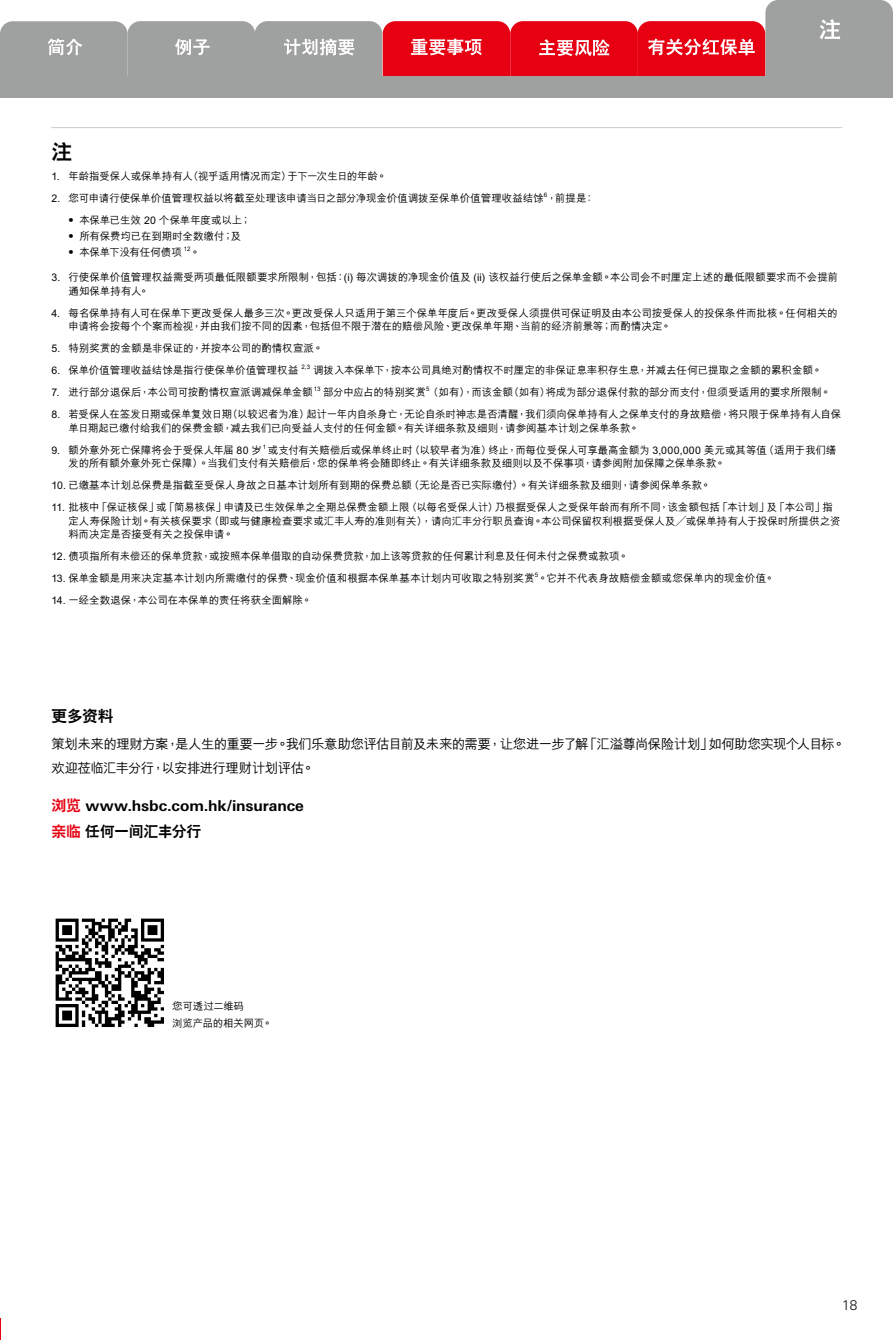
<style>
.page{position:relative;width:893px;height:1340px;background:#fff}
.page>*{position:absolute;margin:0;border:0;box-sizing:border-box;transform-origin:0 0}
.t1{font:800 21px "C Hei 2 HKS";color:#000}
.t2{font:800 15.75px "C Hei 2 HKS";color:#000}
.t3{font:700 15px/26.2px "Univers Nextfor HSBC";letter-spacing:-.005em;color:#000}
.t4{font:500 13.5px/23.7px "M Hei HKS";letter-spacing:-.05em;color:#000}
.t5{font:300 13.5px "Univers Nextfor HSBC";color:#000}
.t6{font:500 10.5px/13.5px "M Hei HKS";letter-spacing:-.01em;color:#000}
.t7{font:500 10.5px/17px "M Hei HKS";letter-spacing:-.03em;color:#000}
.t8{font:500 6.15px "M Hei HKS";color:#000}
.s1{font-family:"C Hei 2 HKS";font-weight:800;color:#e60012}
.s2{font-family:"C Hei 2 HKS";font-weight:800}
</style>
<div class="page">
<svg style="left:0;top:1318px;width:1px;height:21px"></svg>
<hr style="left:51px;top:127px;width:791px;height:1px;background:#c9caca">
<img style="left:55px;top:918px;width:109px;height:109px">
<svg style="left:0;top:0;width:893px;height:98px"></svg>
<p class="t1" style="left:51px;top:138px;width:22px">註</p>
<p class="t6" style="left:51px;top:169px;width:337px">1. 年齡指受保人或保單持有人（視乎適用情況而定）於下一次生日的年齡。</p>
<p class="t6" style="left:51px;top:191px;width:545px">2. 您可申請行使保單價值管理權益以將截至處理該申請當日之部分淨現金價值調撥至保單價值管理收益結餘，前提是：</p>
<p class="t8" style="left:544px;top:190px;width:5px">6</p>
<p class="t6" style="left:66px;top:211px;width:187px;line-height:16px">‧ 本保單已生效 20 個保單年度或以上；‧ 所有保費均已在到期時全數繳付；及‧ 本保單下沒有任何債項</p>
<p class="t8" style="left:184px;top:244px;width:8px">12</p>
<p class="t6" style="left:190px;top:245px;width:12px">。</p>
<p class="t6" style="left:68px;top:270px;width:771px;text-indent:-17px">3. 行使保單價值管理權益需受兩項最低限額要求所限制，包括：(i) 每次調撥的淨現金價值及 (ii) 該權益行使後之保單金額。本公司會不時釐定上述的最低限額要求而不會提前通知保單持有人。</p>
<p class="t6" style="left:68px;top:305px;width:771px;text-indent:-17px">4. 每名保單持有人可在保單下更改受保人最多三次。更改受保人只適用於第三個保單年度後。更改受保人須提供可保證明及由本公司按受保人的投保條件而批核。任何相關的申請將會按每個個案而檢視，並由我們按不同的因素，包括但不限於潛在的賠償風險、更改保單年期、當前的經濟前景等；而酌情決定。</p>
<p class="t6" style="left:51px;top:341px;width:273px">5. 特別獎賞的金額是非保證的，並按本公司的酌情權宣派。</p>
<p class="t6" style="left:51px;top:363px;width:249px">6. 保單價值管理收益結餘是指行使保單價值管理權益</p>
<p class="t8" style="left:301px;top:362px;width:10px">2,3</p>
<p class="t6" style="left:313px;top:363px;width:511px">調撥入本保單下，按本公司具絕對酌情權不時釐定的非保證息率積存生息，並減去任何已提取之金額的累積金額。</p>
<p class="t6" style="left:51px;top:385px;width:263px">7. 進行部分退保後，本公司可按酌情權宣派調減保單金額</p>
<p class="t8" style="left:314px;top:384px;width:8px">13</p>
<p class="t6" style="left:323px;top:385px;width:509px">部分中應佔的特別獎賞（如有），而該金額（如有）將成為部分退保付款的部分而支付，但須受適用的要求所限制。</p>
<p class="t8" style="left:426px;top:384px;width:5px">5</p>
<p class="t6" style="left:68px;top:407px;width:774px;text-indent:-17px">8. 若受保人在簽發日期或保單復效日期（以較遲者為準）起計一年內自殺身亡，無論自殺時神志是否清醒，我們須向保單持有人之保單支付的身故賠償，將只限於保單持有人自保單日期起已繳付給我們的保費金額，減去我們已向受益人支付的任何金額。有關詳細條款及細則，請參閱基本計劃之保單條款。</p>
<p class="t6" style="left:51px;top:442px;width:212px">9. 額外意外死亡保障將會於受保人年屆 80 歲</p>
<p class="t8" style="left:263px;top:442px;width:5px">1</p>
<p class="t6" style="left:68px;top:442px;width:769px;text-indent:200px">或支付有關賠償後或保單終止時（以較早者為準）終止，而每位受保人可享最高金額為 3,000,000 美元或其等值（適用於我們繕發的所有額外意外死亡保障）。當我們支付有關賠償後，您的保單將會隨即終止。有關詳細條款及細則以及不保事項，請參閱附加保障之保單條款。</p>
<p class="t6" style="left:51px;top:478px;width:661px">10. 已繳基本計劃總保費是指截至受保人身故之日基本計劃所有到期的保費總額（無論是否已實際繳付）。有關詳細條款及細則，請參閱保單條款。</p>
<p class="t6" style="left:68px;top:500px;width:774px;text-indent:-17px">11. 批核中「保證核保」或「簡易核保」申請及已生效保單之全期總保費金額上限（以每名受保人計）乃根據受保人之受保年齡而有所不同，該金額包括「本計劃」及「本公司」指定人壽保險計劃。有關核保要求（即或與健康檢查要求或滙豐人壽的準則有關），請向滙豐分行職員查詢。本公司保留權利根據受保人及╱或保單持有人於投保時所提供之資料而決定是否接受有關之投保申請。</p>
<p class="t6" style="left:51px;top:549px;width:579px">12. 債項指所有未償還的保單貸款，或按照本保單借取的自動保費貸款，加上該等貸款的任何累計利息及任何未付之保費或款項。</p>
<p class="t6" style="left:51px;top:571px;width:725px">13. 保單金額是用來決定基本計劃內所需繳付的保費、現金價值和根據本保單基本計劃內可收取之特別獎賞。它並不代表身故賠償金額或您保單內的現金價值。</p>
<p class="t8" style="left:535px;top:570px;width:5px">5</p>
<p class="t6" style="left:51px;top:593px;width:262px">14. 一經全數退保，本公司在本保單的責任將獲全面解除。</p>
<p class="t2" style="left:51px;top:706px;width:64px">更多資料</p>
<p class="t4" style="left:51px;top:731px;width:796px">策劃未來的理財方案，是人生的重要一步。我們樂意助您評估目前及未來的需要，讓您進一步了解「滙溢尊尚保險計劃」如何助您實現個人目標。歡迎蒞臨滙豐分行，以安排進行理財計劃評估。</p>
<p class="t3" style="left:51px;top:791px;width:254px"><span class="s1">瀏覽</span> www.hsbc.com.hk/insurance<span class="s1">親臨</span> <span class="s2">任何一間滙豐分行</span></p>
<p class="t7" style="left:172px;top:996px;width:102px">您可透過二維碼<br>瀏覽產品的相關網頁。</p>
<p class="t5" style="left:842px;top:1295px;width:17px">18</p>
</div>
